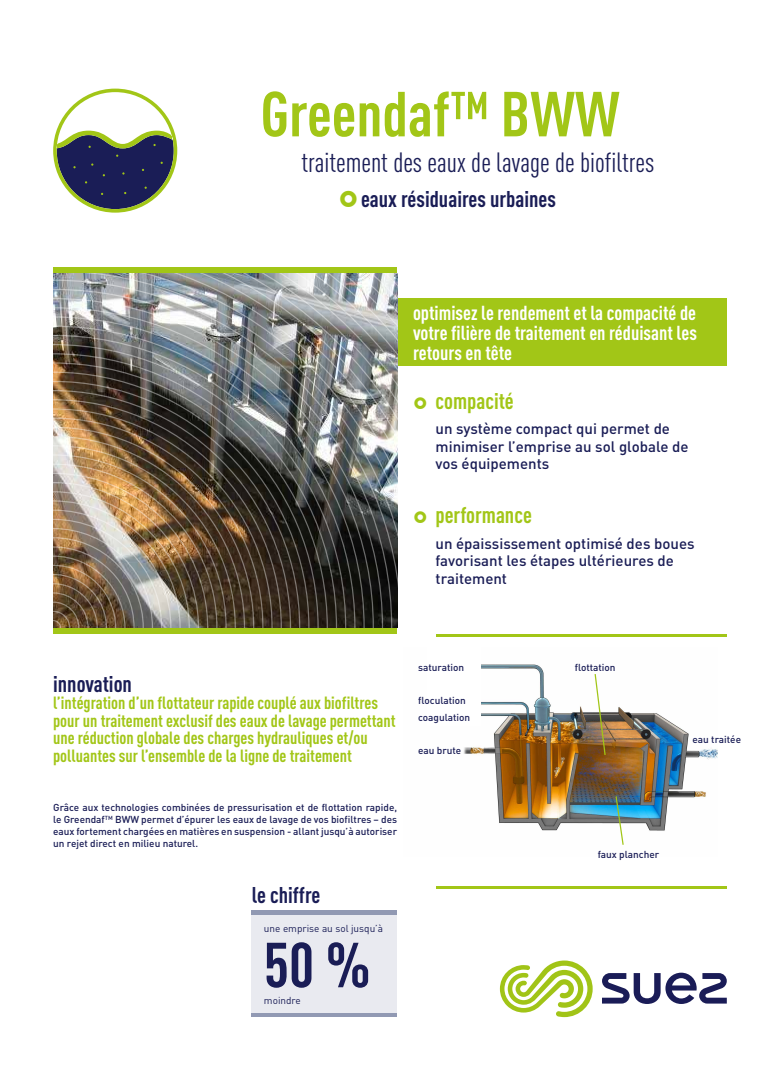
<style>
.page{position:relative;width:780px;height:1088px;background:#fff}
.page>*{position:absolute;margin:0;border:0;box-sizing:border-box;transform-origin:0 0}
.t1{font:700 condensed 62.5px "DIN Pro";color:#a2c617}
.t2{font:700 condensed 62.5px "DIN Pro";color:#1a1d56}
.t3{font:condensed 27.5px "DIN Pro";color:#1a1d56}
.t4{font:700 condensed 22.5px "DIN Pro";color:#1a1d56}
.t5{font:700 condensed 22.5px "DIN Pro";color:#a2c617}
.t6{font:700 condensed 20px/20px "DIN Pro";color:#fff;text-align:justify}
.t7{font:700 condensed 17.5px/17.5px "DIN Pro";color:#a2c617}
.t8{font:500 15px/17.5px "DIN Pro";color:#1a1d56}
.t9{font:500 10px/12px "DIN Pro";color:#1a1d56;text-align:justify}
.t10{font:10px "DIN Pro";color:#1a1d56}
</style>
<div class="page">
<div style="left:53px;top:268px;width:344px;height:5px;background:#a2c617"></div>
<div style="left:53px;top:628px;width:344px;height:6px;background:#a2c617"></div>
<div style="left:397px;top:299px;width:329px;height:67px;background:#a2c617"></div>
<svg style="left:500px;top:960px;width:92px;height:57px"></svg>
<svg style="left:602px;top:972px;width:124px;height:32px"></svg>
<svg style="left:53px;top:89px;width:124px;height:124px"></svg>
<img style="left:53px;top:273px;width:344px;height:355px">
<hr style="left:436px;top:634px;width:290px;height:2px;background:#a2c617">
<hr style="left:436px;top:886px;width:290px;height:2px;background:#a2c617">
<div style="left:252px;top:910px;width:145px;height:5px;background:#9199b3"></div>
<div style="left:252px;top:1012px;width:145px;height:5px;background:#9199b3"></div>
<div style="left:252px;top:915px;width:145px;height:97px;background:#e9eaf0"></div>
<img style="left:463px;top:664px;width:254px;height:167px">
<div style="left:427px;top:645px;width:53px;height:81px;background:#fff"></div>
<svg style="left:593px;top:673px;width:13px;height:83px"></svg>
<svg style="left:614px;top:795px;width:10px;height:50px"></svg>
<h1 class="t1" style="left:260px;top:67px;width:360px">Greendaf™ BWW</h1>
<h2 class="t3" style="left:301px;top:142px;width:354px">traitement des eaux de lavage de biofiltres</h2>
<h3 class="t4" style="left:361px;top:182px;width:196px">eaux résiduaires urbaines</h3>
<h3 class="t6" style="left:413px;top:301px;width:285px">optimisez le rendement et la compacité de votre filière de traitement en réduisant les retours en tête</h3>
<h3 class="t5" style="left:435px;top:384px;width:80px">compacité</h3>
<h3 class="t8" style="left:435px;top:418px;width:255px">un système compact qui permet de minimiser l’emprise au sol globale de vos équipements</h3>
<h3 class="t5" style="left:435px;top:498px;width:98px">performance</h3>
<h3 class="t8" style="left:435px;top:533px;width:260px">un épaississement optimisé des boues favorisant les étapes ultérieures de traitement</h3>
<h3 class="t4" style="left:53px;top:667px;width:80px">innovation</h3>
<h3 class="t7" style="left:53px;top:693px;width:344px">l’intégration d’un flottateur rapide couplé aux biofiltres pour un traitement exclusif des eaux de lavage permettant une réduction globale des charges hydrauliques et/ou polluantes sur l’ensemble de la ligne de traitement</h3>
<p class="t9" style="left:53px;top:800px;width:345px">Grâce aux technologies combinées de pressurisation et de flottation rapide, le Greendaf<sup>TM</sup> BWW permet d’épurer les eaux de lavage de vos biofiltres – des eaux fortement chargées en matières en suspension - allant jusqu’à autoriser un rejet direct en milieu naturel.</p>
<h3 class="t4" style="left:252px;top:878px;width:70px">le chiffre</h3>
<p class="t10" style="left:264px;top:920px;width:121px">une emprise au sol jusqu’à</p>
<h1 class="t2" style="left:264px;top:918px;width:109px">50 %</h1>
<p class="t10" style="left:264px;top:992px;width:38px">moindre</p>
<p class="t9" style="left:418px;top:660px;width:48px">saturation</p>
<p class="t9" style="left:574px;top:660px;width:42px">flottation</p>
<p class="t9" style="left:418px;top:694px;width:49px">floculation</p>
<p class="t9" style="left:418px;top:710px;width:54px">coagulation</p>
<p class="t9" style="left:418px;top:743px;width:45px">eau brute</p>
<p class="t9" style="left:597px;top:847px;width:63px">faux plancher</p>
<p class="t9" style="left:692px;top:732px;width:50px">eau traitée</p>
</div>
